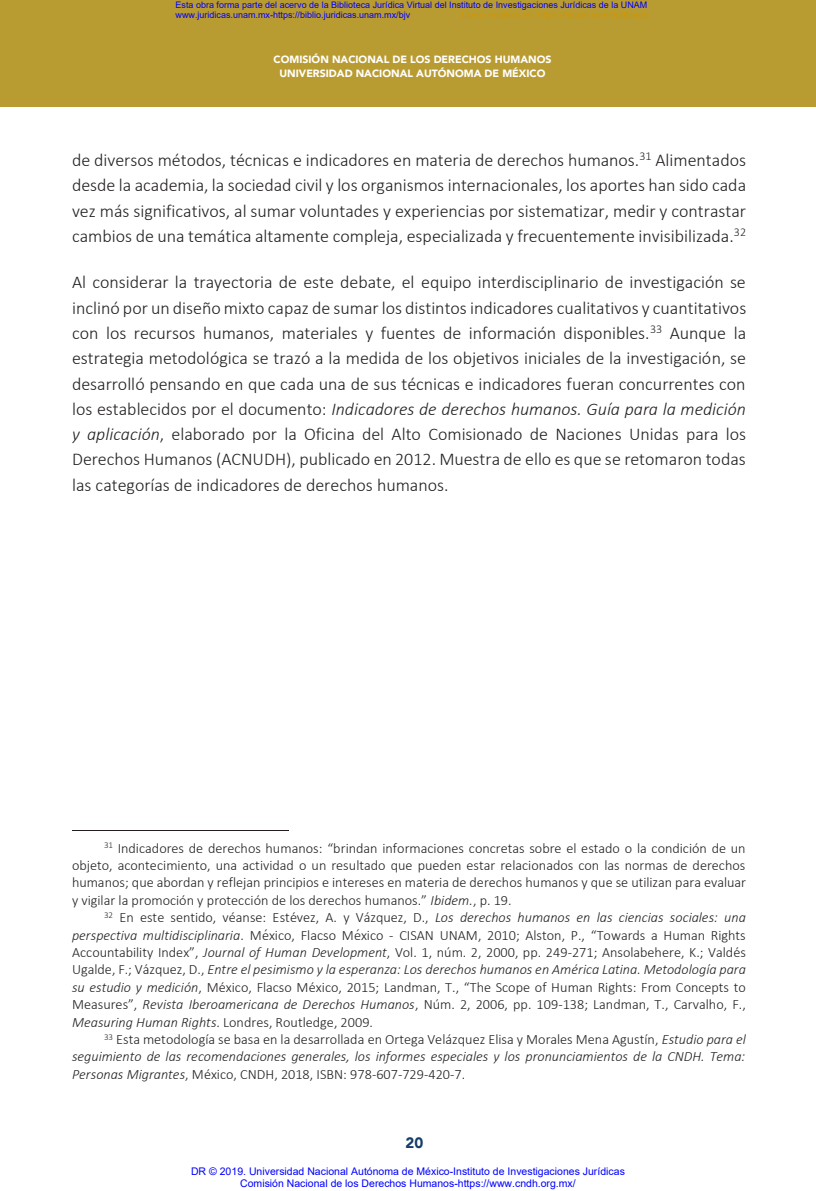
<style>
.page{position:relative;width:816px;height:1191px;background:#fff}
.page>*{position:absolute;margin:0;border:0;box-sizing:border-box;transform-origin:0 0}
.t1{font:300 18px/25.2px "Calibri";color:#231f20;text-align:justify}
.t2{font:900 15px "Avenir";color:#163c68}
.t3{font:300 14.25px/17.4px "Calibri";color:#231f20}
.t4{font:italic 300 14.25px/17.4px "Calibri";color:#231f20;text-align:justify}
.t5{font:10.5px/12.6px "Arial";color:#00f;text-align:center}
.t6{font:900 10.5px/13.5px "Avenir";color:#fff;text-align:center}
.t7{font:9px/10.8px "Arial";color:#00f}
.t8{font:9px "Arial";color:#cf9605}
.s1{font-style:italic}
.s2{font-style:normal}
</style>
<div class="page">
<div style="left:0;top:0;width:816px;height:106px;background:#b99c31"></div>
<hr style="left:72px;top:830px;width:216px;height:1px;background:#231f20">
<p class="t7" style="left:176px;top:-1px;width:473px">Esta obra forma parte del acervo de la Biblioteca Jurídica Virtual del Instituto de Investigaciones Jurídicas de la UNAM www.juridicas.unam.mx-https://biblio.juridicas.unam.mx/bjv</p>
<p class="t8" style="left:461px;top:9px;width:188px">Libro completo en: https://tinyurl.com/2p9hjneb</p>
<p class="t6" style="left:273px;top:52px;width:279px">COMISIÓN NACIONAL DE LOS DERECHOS HUMANOS<br>UNIVERSIDAD NACIONAL AUTÓNOMA DE MÉXICO</p>
<p class="t1" style="left:72px;top:147px;width:676px">de diversos métodos, técnicas e indicadores en materia de derechos humanos.<sup>31</sup> Alimentados desde la academia, la sociedad civil y los organismos internacionales, los aportes han sido cada vez más significativos, al sumar voluntades y experiencias por sistematizar, medir y contrastar cambios de una temática altamente compleja, especializada y frecuentemente invisibilizada.<sup>32</sup></p>
<p class="t1" style="left:72px;top:269px;width:676px">Al considerar la trayectoria de este debate, el equipo interdisciplinario de investigación se inclinó por un diseño mixto capaz de sumar los distintos indicadores cualitativos y cuantitativos con los recursos humanos, materiales y fuentes de información disponibles.<sup>33</sup> Aunque la estrategia metodológica se trazó a la medida de los objetivos iniciales de la investigación, se desarrolló pensando en que cada una de sus técnicas e indicadores fueran concurrentes con los establecidos por el documento: <span class="s1">Indicadores de derechos humanos. Guía para la medición y aplicación</span>, elaborado por la Oficina del Alto Comisionado de Naciones Unidas para los Derechos Humanos (ACNUDH), publicado en 2012. Muestra de ello es que se retomaron todas las categorías de indicadores de derechos humanos.</p>
<p class="t3" style="left:72px;top:839px;width:675px;text-align:justify;text-indent:32px"><sup>31</sup> Indicadores de derechos humanos: “brindan informaciones concretas sobre el estado o la condición de un objeto, acontecimiento, una actividad o un resultado que pueden estar relacionados con las normas de derechos humanos; que abordan y reflejan principios e intereses en materia de derechos humanos y que se utilizan para evaluar y vigilar la promoción y protección de los derechos humanos.” <span class="s1">Ibidem.</span>, p. 19.</p>
<p class="t3" style="left:104px;top:908px;width:643px"><sup>32</sup> En este sentido, véanse: Estevez, A. y Vazquez, D., <span class="s1">Los derechos humanos en las ciencias sociales: una</span></p>
<p class="t3" style="left:72px;top:908px;width:675px;text-indent:299px">́<br><span class="s1">perspectiva multidisciplinaria</span>. México, Flacso México - CISAN UNAM, 2010; Alston, P., “Towards a Human Rights Accountability Index”, <span class="s1">Journal of Human Development</span>, Vol. 1, núm. 2, 2000, pp. 249-271; Ansolabehere, K.; Valdés Ugalde, F.; Vazquez, D., <span class="s1">Entre el pesimismo y la esperanza: Los derechos humanos en America Latina. Metodologia para</span></p>
<p class="t3" style="left:297px;top:908px;width:6px">́</p>
<p class="t3" style="left:150px;top:960px;width:6px">́</p>
<p class="t4" style="left:578px;top:960px;width:5px">́</p>
<p class="t3" style="left:72px;top:960px;width:675px;text-indent:639px"><span class="s1">́<br>su estudio y medición</span>, México, Flacso México, 2015; Landman, T., “The Scope of Human Rights: From Concepts to Measures”, <span class="s1">Revista Iberoamericana de Derechos Humanos</span>, Núm. 2, 2006, pp. 109-138; Landman, T., Carvalho, F., <span class="s1">Measuring Human Rights</span>. Londres, Routledge, 2009.</p>
<p class="t4" style="left:72px;top:1030px;width:675px;text-indent:32px"><sup>33</sup> <span class="s2">Esta metodología se basa en la desarrollada en Ortega Velázquez Elisa y Morales Mena Agustín,</span> Estudio para el seguimiento de las recomendaciones generales, los informes especiales y los pronunciamientos de la CNDH. Tema:<br>Personas Migrantes<span class="s2">, México, CNDH, 2018, ISBN: 978-607-729-420-7.</span></p>
<p class="t2" style="left:405px;top:1130px;width:19px">20</p>
<p class="t5" style="left:191px;top:1164px;width:435px">DR © 2019. Universidad Nacional Autónoma de México-Instituto de Investigaciones Jurídicas<br>Comisión Nacional de los Derechos Humanos-https://www.cndh.org.mx/</p>
</div>
